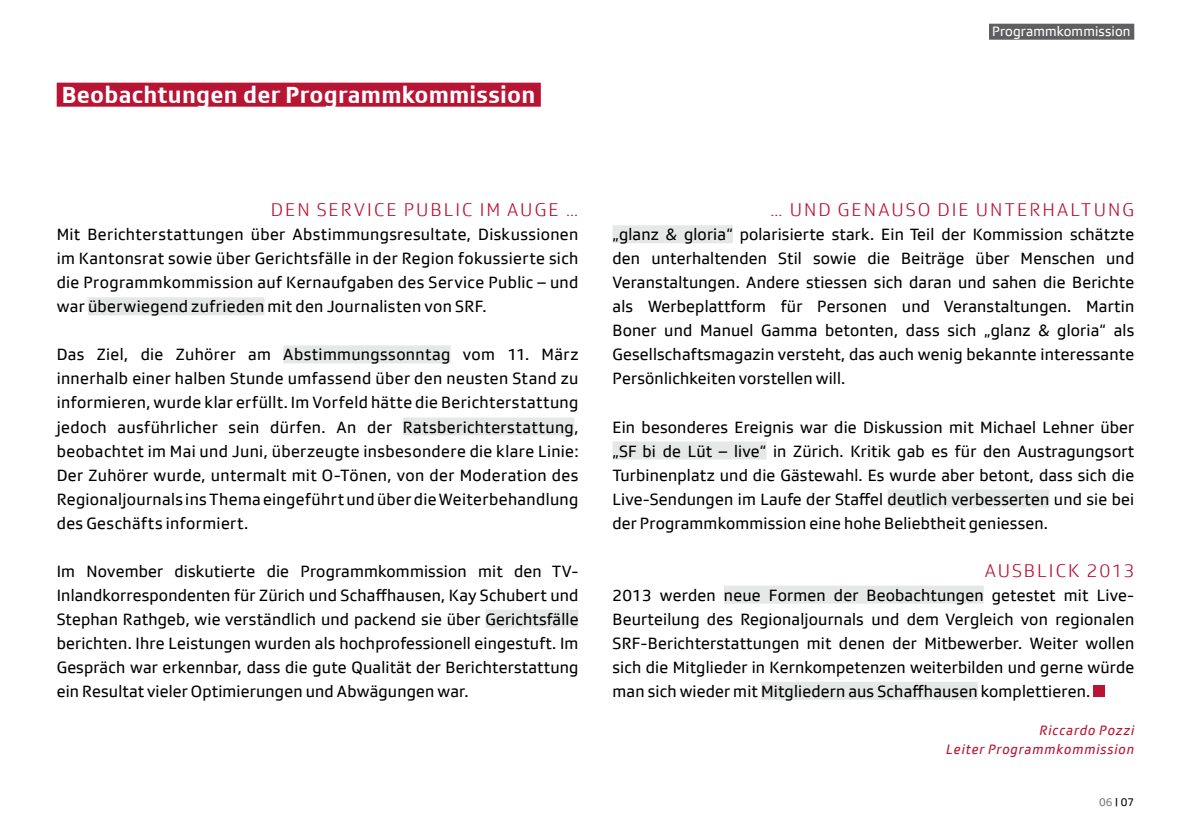
<style>
.page{position:relative;width:1191px;height:840px;background:#fff}
.page>*{position:absolute;margin:0;border:0;box-sizing:border-box;transform-origin:0 0}
.t1{font:700 24px "SRGSSR Type";letter-spacing:.01em;color:#fff}
.t2{font:300 19px "SRGSSR Type";letter-spacing:.105em;color:#b81434}
.t3{font:16.8px/24px "SRGSSR Type";letter-spacing:.01em;color:#000;text-align:justify}
.t4{font:italic 14px/19px "SRGSSR Type";letter-spacing:.065em;color:#b81434;text-align:right}
.t5{font:14px "SRGSSR Type";letter-spacing:.01em;color:#fff}
.t6{font:11.6px "SRGSSR Type";color:#000}
.s1{color:#5f5e61}
.s2{color:#79797b}
</style>
<div class="page">
<div style="left:989px;top:24px;width:145px;height:16px;background:#5f5f62"></div>
<div style="left:57px;top:83px;width:484px;height:24px;background:#b81434"></div>
<div style="left:88px;top:297px;width:176px;height:18px;background:#e6e7e7"></div>
<div style="left:283px;top:345px;width:168px;height:18px;background:#e6e7e7"></div>
<div style="left:403px;top:417px;width:171px;height:18px;background:#e6e7e7"></div>
<div style="left:485px;top:609px;width:93px;height:18px;background:#e6e7e7"></div>
<div style="left:612px;top:225px;width:121px;height:18px;background:#e6e7e7"></div>
<div style="left:612px;top:441px;width:154px;height:18px;background:#e6e7e7"></div>
<div style="left:887px;top:489px;width:162px;height:18px;background:#e6e7e7"></div>
<div style="left:724px;top:585px;width:259px;height:18px;background:#e6e7e7"></div>
<div style="left:761px;top:681px;width:216px;height:18px;background:#e6e7e7"></div>
<div style="left:1093px;top:685px;width:11px;height:11px;background:#b81434"></div>
<h1 class="t1" style="left:62px;top:80px;width:475px">Beobachtungen der Programmkommission</h1>
<p class="t5" style="left:992px;top:23px;width:144px">Programmkommission<span class="s1">.</span></p>
<p class="t2" style="left:271px;top:199px;width:309px">DEN SERVICE PUBLIC IM AUGE …</p>
<p class="t3" style="left:57px;top:222px;width:523px">Mit Berichterstattungen über Abstimmungsresultate, Diskussionen im Kantonsrat sowie über Gerichtsfälle in der Region fokussierte sich die Programmkommission auf Kernaufgaben des Service Public – und war überwiegend zufrieden mit den Journalisten von SRF.</p>
<p class="t3" style="left:57px;top:342px;width:523px">Das Ziel, die Zuhörer am Abstimmungssonntag vom 11. März innerhalb einer halben Stunde umfassend über den neusten Stand zu informieren, wurde klar erfüllt. Im Vorfeld hätte die Berichterstattung jedoch ausführlicher sein dürfen. An der Ratsberichterstattung, beobachtet im Mai und Juni, überzeugte insbesondere die klare Linie:<br>Der Zuhörer wurde, untermalt mit O-Tönen, von der Moderation des Regionaljournals ins Thema eingeführt und über die Weiterbehandlung des Geschäfts informiert.</p>
<p class="t3" style="left:57px;top:558px;width:523px">Im November diskutierte die Programmkommission mit den TV-Inlandkorrespondenten für Zürich und Schaffhausen, Kay Schubert und Stephan Rathgeb, wie verständlich und packend sie über Gerichtsfälle berichten. Ihre Leistungen wurden als hochprofessionell eingestuft. Im Gespräch war erkennbar, dass die gute Qualität der Berichterstattung ein Resultat vieler Optimierungen und Abwägungen war.</p>
<p class="t2" style="left:770px;top:199px;width:365px">… UND GENAUSO DIE U NTERHALTUNG</p>
<p class="t3" style="left:612px;top:222px;width:523px">„glanz &amp; gloria“ polarisierte stark. Ein Teil der Kommission schätzte den unterhaltenden Stil sowie die Beiträge über Menschen und Veranstaltungen. Andere stiessen sich daran und sahen die Berichte als Werbeplattform für Personen und Veranstaltungen. Martin Boner und Manuel Gamma betonten, dass sich „glanz &amp; gloria“ als Gesellschaftsmagazin versteht, das auch wenig bekannte interessante Persönlichkeiten vorstellen will.</p>
<p class="t3" style="left:612px;top:414px;width:523px">Ein besonderes Ereignis war die Diskussion mit Michael Lehner über „SF bi de Lüt – live“ in Zürich. Kritik gab es für den Austragungsort Turbinenplatz und die Gästewahl. Es wurde aber betont, dass sich die Live-Sendungen im Laufe der Staffel deutlich verbesserten und sie bei der Programmkommission eine hohe Beliebtheit geniessen.</p>
<p class="t2" style="left:984px;top:559px;width:151px">AUSBLICK 2013</p>
<p class="t3" style="left:612px;top:582px;width:523px">2013 werden neue Formen der Beobachtungen getestet mit Live-Beurteilung des Regionaljournals und dem Vergleich von regionalen SRF-Berichterstattungen mit denen der Mitbewerber. Weiter wollen sich die Mitglieder in Kernkompetenzen weiterbilden und gerne würde man sich wieder mit Mitgliedern aus Schaffhausen komplettieren.</p>
<p class="t4" style="left:946px;top:720px;width:189px">Riccardo Pozzi<br>Leiter Programmkommission</p>
<p class="t6" style="left:1099px;top:794px;width:37px"><span class="s2">06</span> | 07</p>
</div>
